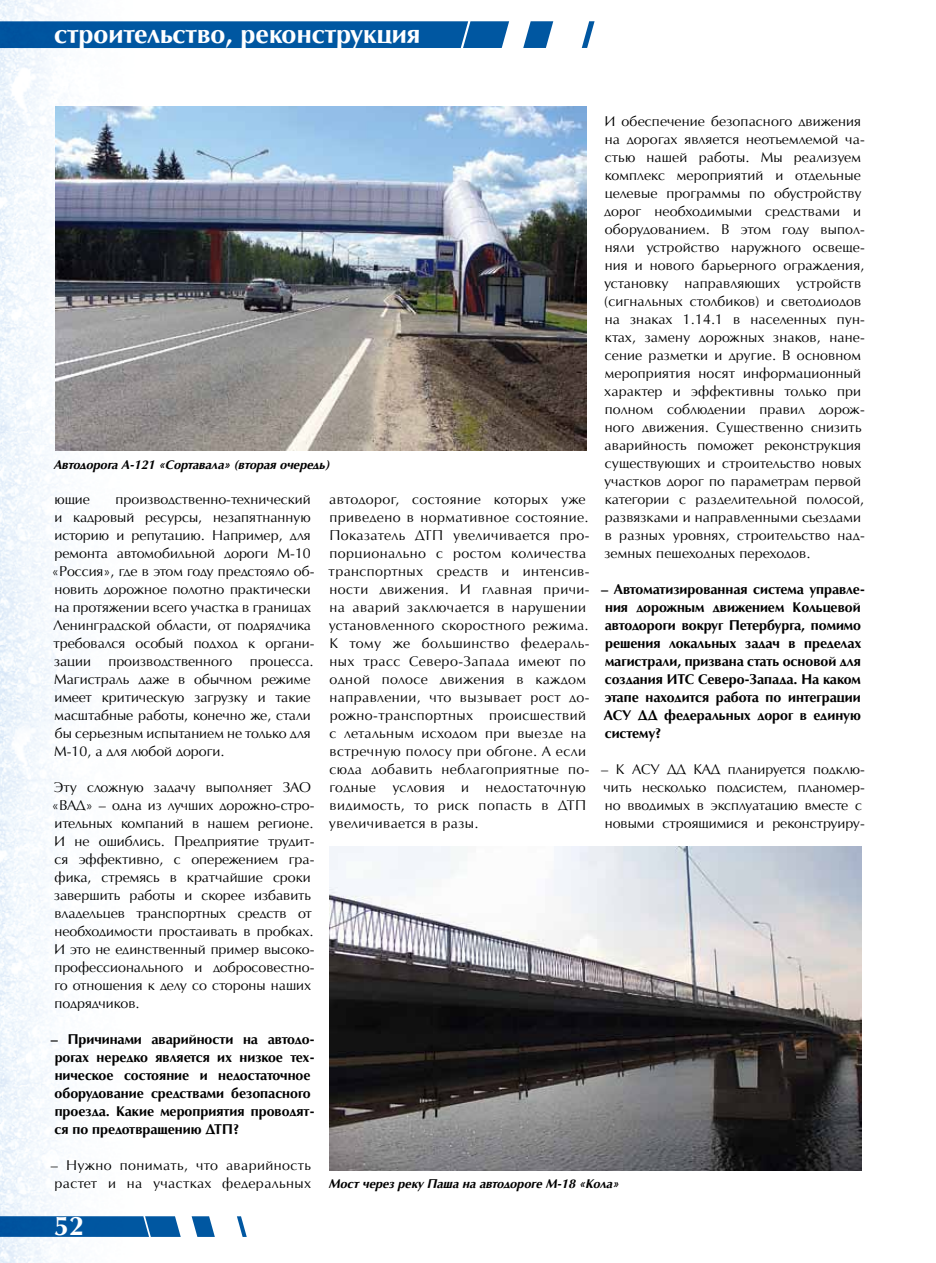
<style>
.page{position:relative;width:936px;height:1263px;background:#fff}
.page>*{position:absolute;margin:0;border:0;box-sizing:border-box;transform-origin:0 0}
.t1{font:700 27px "AG Opus High Resolution";color:#fff}
.t2{font:14.25px/18px "AG Opus High Resolution";color:#000}
.t3{font:14.25px/18px "AG Opus High Resolution";letter-spacing:.03em;color:#000}
.t4{font:700 14.25px/18px "AG Opus High Resolution";color:#000}
.t5{font:italic 700 12.75px "AG Opus High Resolution";color:#000}
</style>
<div class="page">
<img style="left:0;top:0;width:145px;height:1263px">
<svg style="left:0;top:21px;width:594px;height:27px"></svg>
<svg style="left:0;top:1216px;width:247px;height:21px"></svg>
<img style="left:55px;top:106px;width:531px;height:344px">
<img style="left:329px;top:846px;width:532px;height:324px">
<h1 class="t1" style="left:54px;top:18px;width:367px">строительство, реконструкция</h1>
<p class="t2" style="left:604px;top:112px;width:262px">И обеспечение безопасного движения на дорогах является неотъемлемой ча&shy;стью нашей работы. Мы реализуем комплекс мероприятий и отдельные целевые программы по обустройству дорог необходимыми средствами и оборудованием. В этом году выпол&shy;няли устройство наружного освеще&shy;ния и нового барьерного ограждения, установку направляющих устройств (сигнальных столбиков) и светодиодов на знаках 1.14.1 в населенных пун&shy;ктах, замену дорожных знаков, нане&shy;сение разметки и другие. В основном мероприятия носят информационный характер и эффективны только при полном соблюдении правил дорож&shy;ного движения. Существенно снизить аварийность поможет реконструкция существующих и строительство новых участков дорог по параметрам первой категории с разделительной полосой, развязками и направленными съездами в разных уровнях, строительство над&shy;земных пешеходных переходов.</p>
<p class="t4" style="left:601px;top:580px;width:265px">– Автоматизированная система управле&shy;ния дорожным движением Кольцевой автодороги вокруг Петербурга, помимо решения локальных задач в пределах магистрали, призвана стать основой для создания ИТС Северо-Запада. На каком этапе находится работа по интеграции АСУ ДД федеральных дорог в единую систему?</p>
<p class="t2" style="left:601px;top:760px;width:265px">– К АСУ ДД КАД планируется подклю&shy;чить несколько подсистем, планомер&shy;но вводимых в эксплуатацию вместе с новыми строящимися и реконструиру-</p>
<p class="t5" style="left:54px;top:457px;width:277px">Автодорога А-121 «Сортавала» (вторая очередь)</p>
<p class="t2" style="left:52px;top:490px;width:264px;text-indent:64px">производственно-технический и кадровый ресурсы, незапятнанную историю и репутацию. Например, для ремонта автомобильной дороги М-10 «Россия», где в этом году предстояло об&shy;новить дорожное полотно практически на протяжении всего участка в границах Ленинградской области, от подрядчика требовался особый подход к органи&shy;зации производственного процесса.<br>Магистраль даже в обычном режиме имеет критическую загрузку и такие масштабные работы, конечно же, стали бы серьезным испытанием не только для М-10, а для любой дороги.</p>
<p class="t2" style="left:52px;top:778px;width:264px">Эту сложную задачу выполняет ЗАО «ВАД» – одна из лучших дорожно-стро&shy;ительных компаний в нашем регионе.<br>И не ошиблись. Предприятие трудит&shy;ся эффективно, с опережением гра&shy;фика, стремясь в кратчайшие сроки завершить работы и скорее избавить владельцев транспортных средств от необходимости простаивать в пробках.<br>И это не единственный пример высоко&shy;профессионального и добросовестно&shy;го отношения к делу со стороны наших подрядчиков.</p>
<p class="t4" style="left:51px;top:1030px;width:265px">– Причинами аварийности на автодо&shy;рогах нередко является их низкое тех&shy;ническое состояние и недостаточное оборудование средствами безопасного проезда. Какие мероприятия проводят&shy;ся по предотвращению ДТП?</p>
<p class="t3" style="left:51px;top:1156px;width:262px">– Нужно понимать, что аварийность растет и на участках федеральных</p>
<p class="t3" style="left:328px;top:490px;width:262px">автодорог, состояние которых уже приведено в нормативное состояние.<br>Показатель ДТП увеличивается про&shy;порционально с ростом количества транспортных средств и интенсив&shy;ности движения. И главная причи&shy;на аварий заключается в нарушении установленного скоростного режима.<br>К тому же большинство федераль&shy;ных трасс Северо-Запада имеют по одной полосе движения в каждом направлении, что вызывает рост до&shy;рожно-транспортных происшествий с летальным исходом при выезде на встречную полосу при обгоне. А если сюда добавить неблагоприятные по&shy;годные условия и недостаточную видимость, то риск попасть в ДТП увеличивается в разы.</p>
<p class="t2" style="left:54px;top:490px;width:37px">ющие</p>
<p class="t5" style="left:329px;top:1176px;width:291px">Мост через реку Паша на автодороге М-18 «Кола»</p>
<h1 class="t1" style="left:54px;top:1210px;width:32px">52</h1>
</div>
